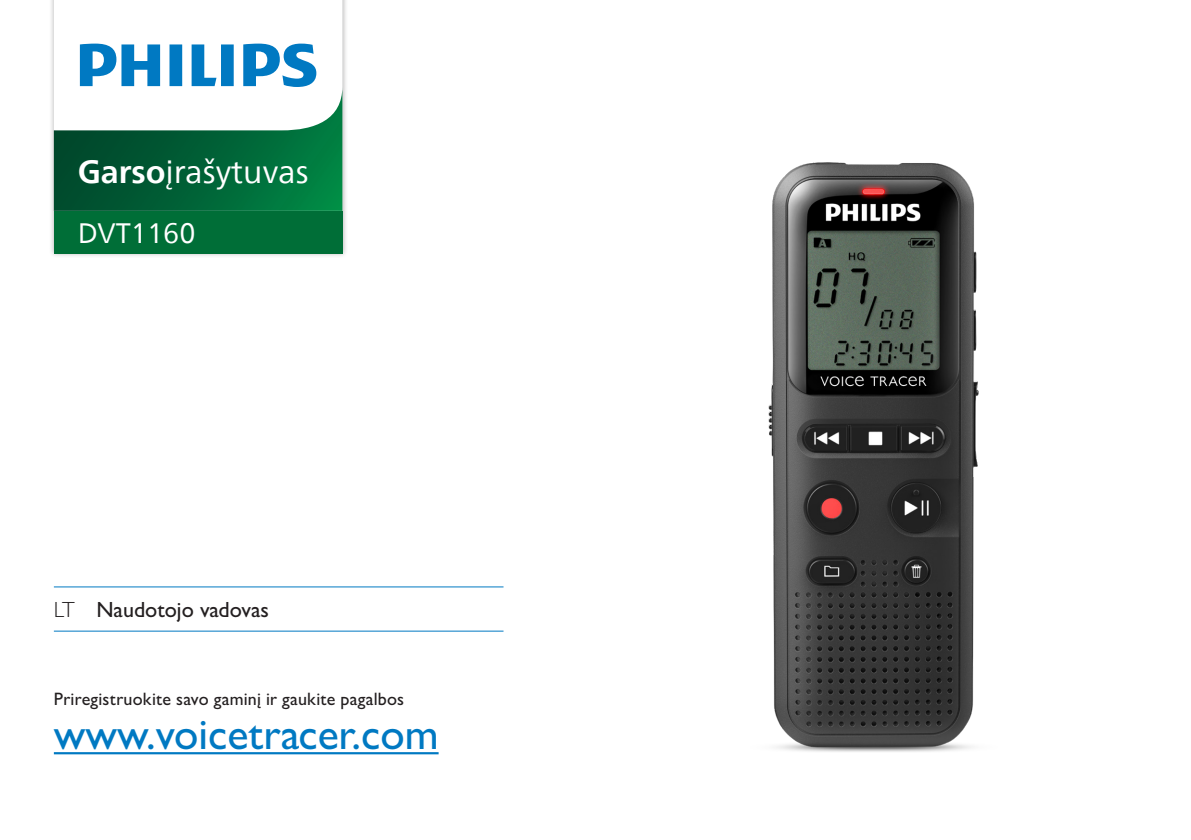
<style>
.page{position:relative;width:1191px;height:840px;background:#fff}
.page>*{position:absolute;margin:0;border:0;box-sizing:border-box;transform-origin:0 0}
.t1{font:500 44px "Gill Sans MT Pro";color:#0079c2}
.t2{font:32px "Neue Frutiger World";color:#fff}
.t3{font:28px "Neue Frutiger World";color:#fff}
.t4{font:500 22px "Gill Sans MT Pro";color:#231f20}
.t5{font:500 18px "Gill Sans MT Pro";letter-spacing:.01em;color:#231f20}
.s1{font-weight:700}
.s2{font-weight:300}
</style>
<div class="page">
<hr style="left:54px;top:586px;width:449px;height:1px;background:#0079c2">
<hr style="left:54px;top:630px;width:449px;height:1px;background:#0079c2">
<hr style="left:54px;top:751px;width:384px;height:3px;background:#0079c2">
<img style="left:768px;top:162px;width:211px;height:590px">
<div style="left:49px;top:0;width:299px;height:258px;background:#231f20;opacity:.35"></div>
<div style="left:54px;top:211px;width:288px;height:42px;background:#006e37"></div>
<svg style="left:54px;top:0;width:288px;height:211px"></svg>
<h2 class="t2" style="left:78px;top:147px;width:232px"><span class="s1">Garso</span>įrašytuvas</h2>
<h3 class="t3" style="left:78px;top:211px;width:119px">DVT1160</h3>
<p class="t4" style="left:54px;top:596px;width:217px"><span class="s2">LT</span> Naudotojo vadovas</p>
<p class="t5" style="left:54px;top:687px;width:352px">Priregistruokite savo gaminį ir gaukite pagalbos</p>
<h1 class="t1" style="left:54px;top:707px;width:386px">www.voicetracer.com</h1>
</div>
